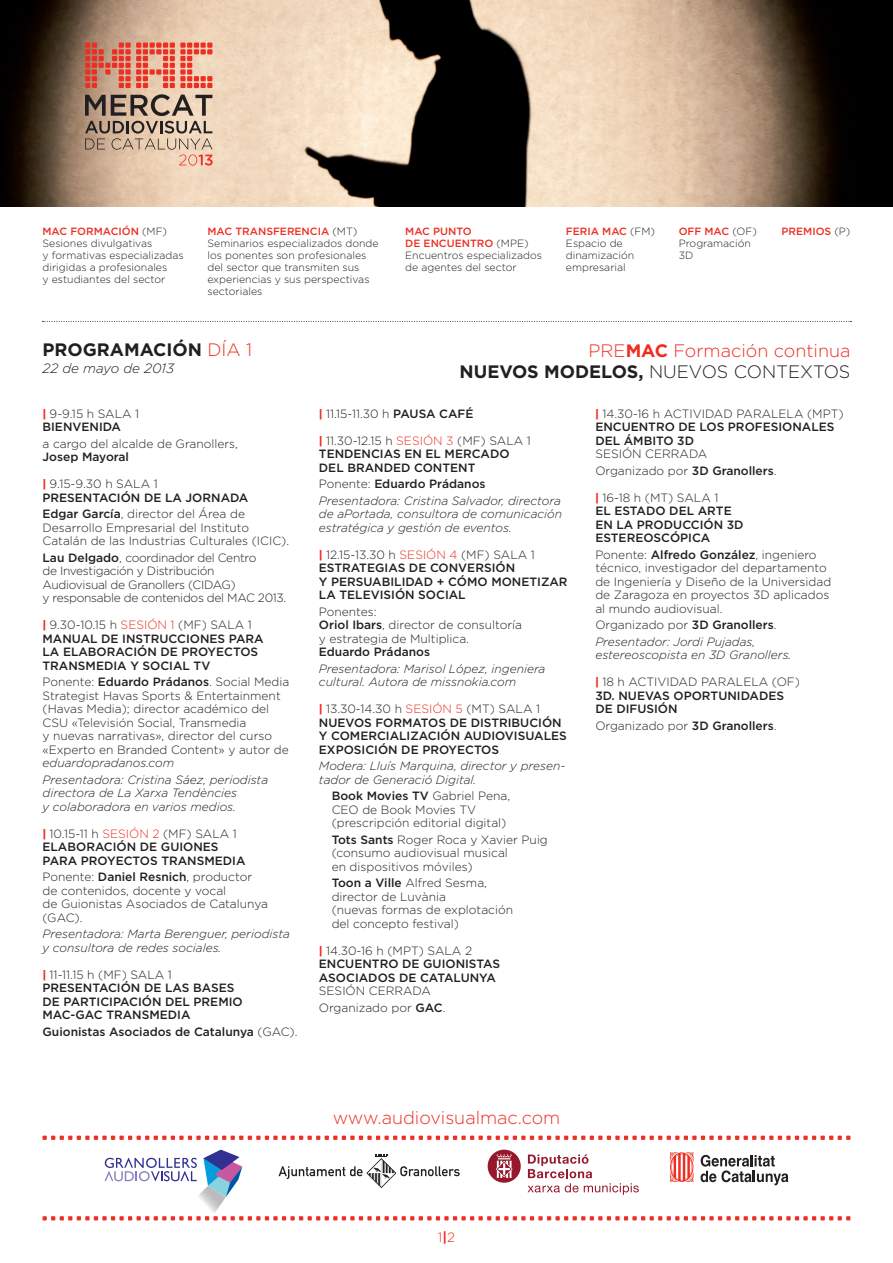
<style>
.page{position:relative;width:893px;height:1263px;background:#fff}
.page>*{position:absolute;margin:0;border:0;box-sizing:border-box;transform-origin:0 0}
.t1{font:300 18px/21px "Gotham";color:#ee2e22;text-align:right}
.t2{font:700 18px "Gotham";color:#231f20}
.t3{font:italic 300 13.5px "Gotham";color:#231f20}
.t4{font:300 13.5px "Gotham";color:#ee2e22}
.t5{font:300 12px/13.5px "Gotham";color:#231f20}
.t6{font:500 12px/13.5px "Gotham";color:#231f20}
.t7{font:italic 300 12px/13.5px "Gotham";color:#231f20}
.t8{font:300 12px/13.5px "Gotham";letter-spacing:-.025em;color:#231f20}
.t9{font:300 10.5px/12px "Gotham";color:#231f20}
.t10{font:500 10.5px "Gotham";color:#ee2e22}
.s1{font-weight:500;color:#ee2e22}
.s2{font-weight:300;color:#231f20}
.s3{font-weight:300;color:#ee2e22}
.s4{font-weight:900;font-size:11.25px;color:#ee2e22}
.s5{font-weight:500}
.s6{font-weight:300}
.s7{font-weight:700}
.s8{font-weight:700;color:#231f20}
.s9{color:#231f20}
.s10{font-style:normal}
.s11{font-weight:500;font-style:normal}
</style>
<div class="page">
<img style="left:0;top:0;width:893px;height:206px">
<svg style="left:85px;top:94px;width:128px;height:72px;background:#b8a08b"></svg>
<svg style="left:85px;top:43px;width:127px;height:45px;background:#e27f6b"></svg>
<svg style="left:43px;top:321px;width:808px;height:1px"></svg>
<svg style="left:43px;top:1216px;width:807px;height:4px"></svg>
<svg style="left:43px;top:1135px;width:807px;height:5px"></svg>
<svg style="left:670px;top:1152px;width:24px;height:30px"></svg>
<svg style="left:700px;top:1155px;width:88px;height:30px"></svg>
<svg style="left:279px;top:1154px;width:181px;height:34px"></svg>
<svg style="left:527px;top:1154px;width:112px;height:41px"></svg>
<svg style="left:488px;top:1150px;width:33px;height:33px"></svg>
<svg style="left:105px;top:1158px;width:92px;height:23px"></svg>
<img style="left:198px;top:1191px;width:28px;height:22px">
<svg style="left:203px;top:1150px;width:39px;height:47px"></svg>
<p class="t9" style="left:43px;top:225px;width:143px"><span class="s1">MAC FORMACIÓN</span> (MF)<br>Sesiones divulgativas<br>y formativas especializadas dirigidas a profesionales<br>y estudiantes del sector</p>
<p class="t9" style="left:207px;top:225px;width:173px"><span class="s1">MAC TRANSFERENCIA</span> (MT)<br>Seminarios especializados donde los ponentes son profesionales del sector que transmiten sus experiencias y sus perspectivas sectoriales</p>
<p class="t9" style="left:405px;top:225px;width:138px"><span class="s1">MAC PUNTO<br>DE ENCUENTRO</span> (MPE)<br>Encuentros especializados de agentes del sector</p>
<p class="t9" style="left:566px;top:225px;width:91px"><span class="s1">FERIA MAC</span> (FM)<br>Espacio de dinamización empresarial</p>
<p class="t9" style="left:679px;top:225px;width:80px"><span class="s1">OFF MAC</span> (OF)<br>Programación<br>3D</p>
<p class="t10" style="left:782px;top:225px;width:70px">PREMIOS <span class="s2">(P)</span></p>
<h1 class="t2" style="left:43px;top:339px;width:211px">PROGRAMACIÓN <span class="s3">DÍA 1</span></h1>
<p class="t3" style="left:43px;top:361px;width:133px">22 de mayo de 2013</p>
<p class="t5" style="left:43px;top:407px;width:98px"><span class="s4">|</span> 9-9.15 h SALA 1<br><span class="s5">BIENVENIDA</span></p>
<p class="t5" style="left:43px;top:437px;width:197px">a cargo del alcalde de Granollers,</p>
<p class="t6" style="left:43px;top:450px;width:88px">Josep Mayoral</p>
<p class="t6" style="left:43px;top:477px;width:207px"><span class="s4">|</span> <span class="s6">9.15-9.30 h SALA 1<br></span>PRESENTACIÓN DE LA JORNADA</p>
<p class="t5" style="left:43px;top:507px;width:248px"><span class="s5">Edgar García</span>, director del Área de<br>Desarrollo Empresarial del Instituto<br>Catalán de las Industrias Culturales (ICIC).</p>
<p class="t8" style="left:43px;top:551px;width:245px"><span class="s5">Lau Delgado</span>, coordinador del Centro<br>de Investigación y Distribución<br>Audiovisual de Granollers (CIDAG)<br>y responsable de contenidos del MAC 2013.</p>
<p class="t6" style="left:43px;top:618px;width:223px"><span class="s4">|</span> <span class="s6">9.30-10.15 h</span> <span class="s3">SESIÓN 1</span> <span class="s6">(MF) SALA 1<br></span>MANUAL DE INSTRUCCIONES PARA<br>LA ELABORACIÓN DE PROYECTOS<br>TRANSMEDIA Y SOCIAL TV</p>
<p class="t5" style="left:43px;top:675px;width:248px">Ponente: <span class="s5">Eduardo Prádanos</span>. Social Media Strategist Havas Sports &amp; Entertainment (Havas Media); director académico del CSU «Televisión Social, Transmedia<br>y nuevas narrativas», director del curso «Experto en Branded Content» y autor de</p>
<p class="t7" style="left:43px;top:755px;width:227px;line-height:16.5px">eduardopradanos.com<br>Presentadora: Cristina Sáez, periodista</p>
<p class="t7" style="left:43px;top:786px;width:196px">directora de La Xarxa Tendències y colaboradora en varios medios.</p>
<p class="t6" style="left:43px;top:827px;width:205px"><span class="s4">|</span> <span class="s6">10.15-11 h</span> <span class="s3">SESIÓN 2</span> <span class="s6">(MF) SALA 1<br></span>ELABORACIÓN DE GUIONES<br>PARA PROYECTOS TRANSMEDIA</p>
<p class="t5" style="left:43px;top:870px;width:227px">Ponente: <span class="s5">Daniel Resnich</span>, productor de contenidos, docente y vocal<br>de Guionistas Asociados de Catalunya (GAC).</p>
<p class="t7" style="left:43px;top:927px;width:249px">Presentadora: Marta Berenguer, periodista y consultora de redes sociales.</p>
<p class="t6" style="left:43px;top:968px;width:202px"><span class="s4">|</span> <span class="s6">11-11.15 h (MF) SALA 1<br></span>PRESENTACIÓN DE LAS BASES<br>DE PARTICIPACIÓN DEL PREMIO<br>MAC-GAC TRANSMEDIA</p>
<p class="t6" style="left:43px;top:1025px;width:257px">Guionistas Asociados de Catalunya <span class="s6">(GAC).</span></p>
<h1 class="t1" style="left:459px;top:339px;width:392px">PRE<span class="s7">MAC</span> Formación continua<br><span class="s8">NUEVOS MODELOS,</span> <span class="s9">NUEVOS CONTEXTOS</span></h1>
<p class="t5" style="left:319px;top:407px;width:156px"><span class="s4">|</span> 11.15-11.30 h <span class="s5">PAUSA CAFÉ</span></p>
<p class="t6" style="left:319px;top:434px;width:213px"><span class="s4">|</span> <span class="s6">11.30-12.15 h</span> <span class="s3">SESIÓN 3</span> <span class="s6">(MF) SALA 1<br></span>TENDENCIAS EN EL MERCADO<br>DEL BRANDED CONTENT</p>
<p class="t7" style="left:319px;top:476px;width:244px;line-height:16.5px"><span class="s10">Ponente:</span> <span class="s11">Eduardo Prádanos<br></span>Presentadora: Cristina Salvador, directora</p>
<p class="t7" style="left:319px;top:507px;width:245px">de aPortada, consultora de comunicación estratégica y gestión de eventos.</p>
<p class="t6" style="left:319px;top:548px;width:250px"><span class="s4">|</span> <span class="s6">12.15-13.30 h</span> <span class="s3">SESIÓN 4</span> <span class="s6">(MF) SALA 1<br></span>ESTRATEGIAS DE CONVERSIÓN<br>Y PERSUABILIDAD + CÓMO MONETIZAR<br>LA TELEVISIÓN SOCIAL</p>
<p class="t5" style="left:319px;top:605px;width:205px">Ponentes:<br><span class="s5">Oriol Ibars</span>, director de consultoría y estrategia de Multiplica.</p>
<p class="t6" style="left:319px;top:645px;width:113px">Eduardo Prádanos</p>
<p class="t7" style="left:319px;top:662px;width:228px">Presentadora: Marisol López, ingeniera cultural. Autora de missnokia.com</p>
<p class="t6" style="left:319px;top:702px;width:249px"><span class="s4">|</span> <span class="s6">13.30-14.30 h</span> <span class="s3">SESIÓN 5</span> <span class="s6">(MT) SALA 1<br></span>NUEVOS FORMATOS DE DISTRIBUCIÓN<br>Y COMERCIALIZACIÓN AUDIOVISUALES<br>EXPOSICIÓN DE PROYECTOS</p>
<p class="t7" style="left:319px;top:759px;width:248px">Modera: Lluís Marquina, director y presen&shy;tador de Generació Digital.</p>
<p class="t5" style="left:332px;top:789px;width:180px"><span class="s5">Book Movies TV</span> Gabriel Pena,<br>CEO de Book Movies TV (prescripción editorial digital)</p>
<p class="t5" style="left:332px;top:833px;width:218px"><span class="s5">Tots Sants</span> Roger Roca y Xavier Puig (consumo audiovisual musical<br>en dispositivos móviles)</p>
<p class="t5" style="left:332px;top:876px;width:183px"><span class="s5">Toon a Ville</span> Alfred Sesma, director de Luvània<br>(nuevas formas de explotación del concepto festival)</p>
<p class="t6" style="left:319px;top:944px;width:183px"><span class="s4">|</span> <span class="s6">14.30-16 h (MPT) SALA 2<br></span>ENCUENTRO DE GUIONISTAS<br>ASOCIADOS DE CATALUNYA</p>
<p class="t5" style="left:319px;top:983px;width:128px;line-height:16.5px">SESIÓN CERRADA<br>Organizado por <span class="s5">GAC</span>.</p>
<p class="t6" style="left:595px;top:407px;width:250px"><span class="s4">|</span> <span class="s6">14.30-16 h ACTIVIDAD PARALELA (MPT)<br></span>ENCUENTRO DE LOS PROFESIONALES<br>DEL ÁMBITO 3D</p>
<p class="t5" style="left:595px;top:446px;width:183px;line-height:16.5px">SESIÓN CERRADA<br>Organizado por <span class="s5">3D Granollers</span>.</p>
<p class="t6" style="left:595px;top:491px;width:150px"><span class="s4">|</span> <span class="s6">16-18 h (MT) SALA 1<br></span>EL ESTADO DEL ARTE<br>EN LA PRODUCCIÓN 3D<br>ESTEREOSCÓPICA</p>
<p class="t5" style="left:595px;top:548px;width:237px">Ponente: <span class="s5">Alfredo González</span>, ingeniero técnico, investigador del departamento de Ingeniería y Diseño de la Universidad de Zaragoza en proyectos 3D aplicados al mundo audiovisual.</p>
<p class="t7" style="left:595px;top:617px;width:183px;line-height:16.5px"><span class="s10">Organizado por</span> <span class="s11">3D Granollers</span><span class="s10">.<br></span>Presentador: Jordi Pujadas,</p>
<p class="t7" style="left:595px;top:648px;width:198px">estereoscopista en 3D Granollers.</p>
<p class="t6" style="left:595px;top:675px;width:206px"><span class="s4">|</span> <span class="s6">18 h ACTIVIDAD PARALELA (OF)<br></span>3D. NUEVAS OPORTUNIDADES<br>DE DIFUSIÓN</p>
<p class="t5" style="left:595px;top:719px;width:183px">Organizado por <span class="s5">3D Granollers</span>.</p>
<h1 class="t1" style="left:333px;top:1107px;width:229px">www.audiovisualmac.com</h1>
<p class="t4" style="left:438px;top:1230px;width:19px">1<span class="s7">|</span>2</p>
</div>
